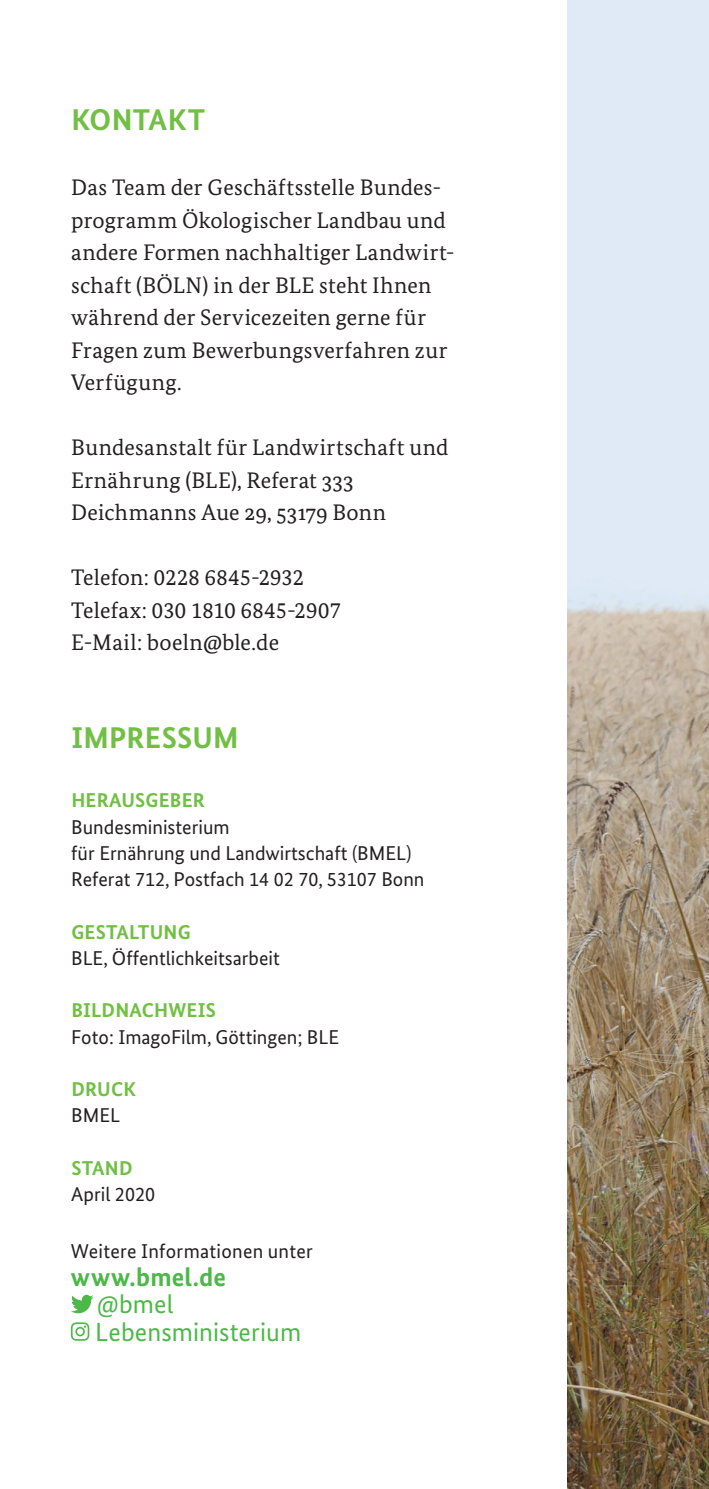
<style>
.page{position:relative;width:709px;height:1489px;background:#fff}
.page>*{position:absolute;margin:0;border:0;box-sizing:border-box;transform-origin:0 0}
._01_copytext{font:700 30px "Bundes Sans";letter-spacing:.01em;color:#71bf44}
.Impressum_Fließtext{font:26.25px/27.5px "Bundes Sans";letter-spacing:.005em;color:#4cb848}
._01_copytext-2{font:22.5px/32.5px "Bundes Serif";letter-spacing:.015em;color:#231f20}
.Impressum_Fließtext-2{font:20px/26.2px "Bundes Sans";color:#231f20}
.t1{font:700 20px/26.2px "Bundes Sans";letter-spacing:.01em;color:#71bf44}
.s1{font-weight:700;color:#71bf44}
.s2{font-weight:400;color:#231f20}
.s3{font-weight:700}
</style>
<div class="page">
<img style="left:567px;top:0;width:142px;height:1488px">
<svg style="left:71px;top:1294px;width:23px;height:19px"></svg>
<svg style="left:71px;top:1322px;width:18px;height:18px"></svg>
<p class="_01_copytext" style="left:71px;top:101px;width:135px">KONTAKT</p>
<p class="_01_copytext-2" style="left:71px;top:171px;width:385px">Das Team der Geschäftsstelle Bundes&shy;programm Ökologischer Landbau und andere Formen nachhaltiger Landwirt&shy;schaft (BÖLN) in der BLE steht Ihnen während der Servicezeiten gerne für Fragen zum Bewerbungsverfahren zur Verfügung.</p>
<p class="_01_copytext-2" style="left:71px;top:431px;width:379px">Bundesanstalt für Landwirtschaft und<br>Ernährung (BLE), Referat 333<br>Deichmanns Aue 29, 53179 Bonn</p>
<p class="_01_copytext-2" style="left:71px;top:561px;width:271px">Telefon: 0228 6845-2932<br>Telefax: 030 1810 6845-2907<br>E-Mail: boeln@ble.de</p>
<p class="_01_copytext" style="left:71px;top:719px;width:169px">IMPRESSUM</p>
<p class="Impressum_Fließtext-2" style="left:71px;top:787px;width:355px"><span class="s1">HERAUSGEBER<br></span>Bundesministerium<br>für Ernährung und Landwirtschaft (BMEL)<br>Referat 712, Postfach 14 02 70, 53107 Bonn</p>
<p class="Impressum_Fließtext-2" style="left:71px;top:918px;width:210px"><span class="s1">GESTALTUNG<br></span>BLE, Öffentlichkeitsarbeit</p>
<p class="Impressum_Fließtext-2" style="left:71px;top:997px;width:269px"><span class="s1">BILDNACHWEIS<br></span>Foto: ImagoFilm, Göttingen; BLE</p>
<p class="t1" style="left:71px;top:1075px;width:66px">DRUCK<br><span class="s2">BMEL</span></p>
<p class="Impressum_Fließtext-2" style="left:71px;top:1154px;width:85px"><span class="s1">STAND<br></span>April 2020</p>
<p class="Impressum_Fließtext-2" style="left:71px;top:1237px;width:243px">Weitere Informationen unter</p>
<p class="Impressum_Fließtext" style="left:95px;top:1262px;width:207px;text-indent:-24px"><span class="s3">www.bmel.de </span>@bmel<br>Lebensministerium</p>
</div>
